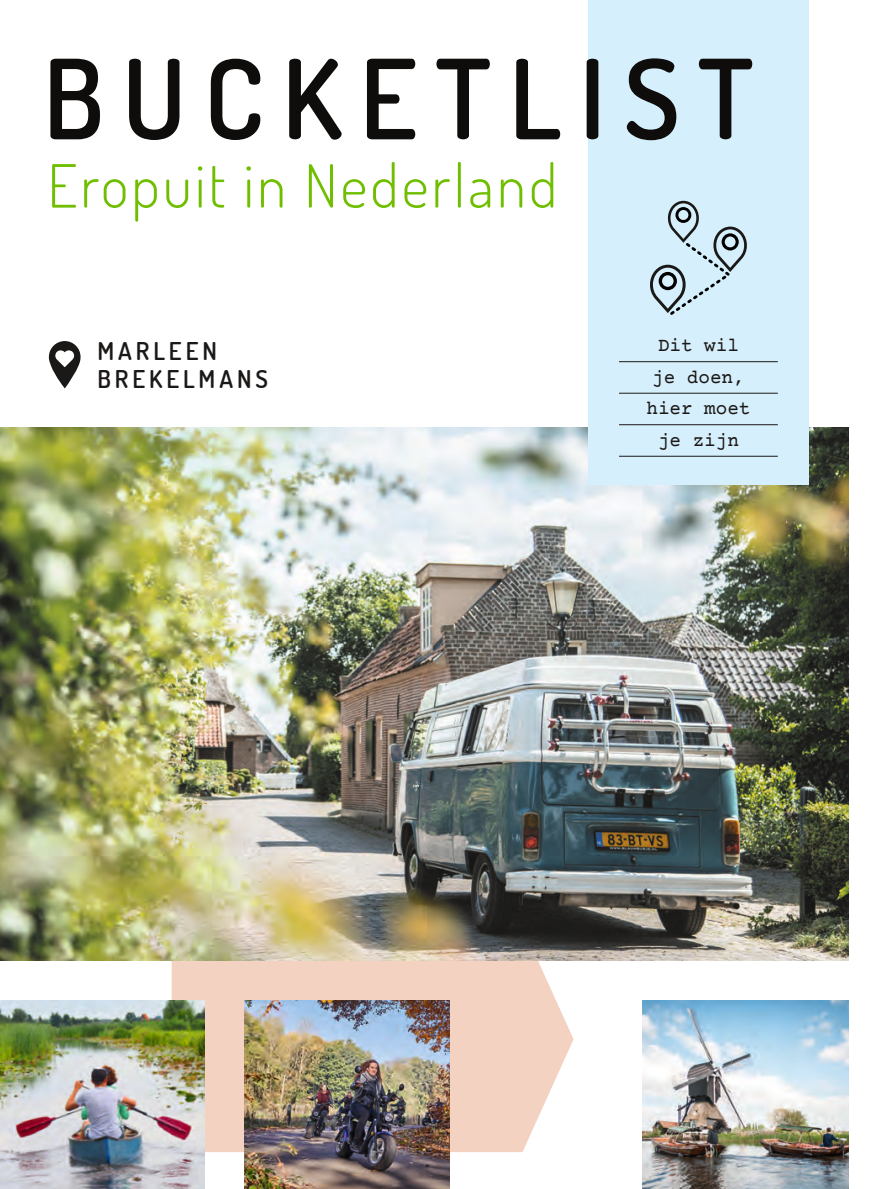
<style>
.page{position:relative;width:880px;height:1189px;background:#fff}
.page>*{position:absolute;margin:0;border:0;box-sizing:border-box;transform-origin:0 0}
.t1{font:200 110.25px "Dosis";letter-spacing:.165em;color:#0e0d0c}
.t2{font:200 59.5px "Dosis";letter-spacing:.05em;color:#6fbf00}
.t3{font:200 24.5px "Dosis";letter-spacing:.16em;color:#1b1917}
.t4{font:19.25px "Courier Prime";color:#1b1917}
</style>
<div class="page">
<svg style="left:172px;top:960px;width:401px;height:191px;background:#f3d6c7"></svg>
<img style="left:0;top:428px;width:848px;height:532px">
<div style="left:588px;top:0;width:221px;height:485px;background:#d6effc"></div>
<hr style="left:619px;top:361px;width:159px;height:1px;background:#1b1917">
<hr style="left:619px;top:393px;width:159px;height:1px;background:#1b1917">
<hr style="left:619px;top:424px;width:159px;height:1px;background:#1b1917">
<hr style="left:619px;top:456px;width:159px;height:1px;background:#1b1917">
<svg style="left:650px;top:201px;width:97px;height:114px"></svg>
<img style="left:643px;top:1000px;width:205px;height:188px">
<img style="left:244px;top:1000px;width:206px;height:188px">
<img style="left:0;top:1000px;width:205px;height:188px">
<svg style="left:49px;top:341px;width:32px;height:47px"></svg>
<p class="t1" style="left:43px;top:23px;width:712px">BUCKETLIST</p>
<p class="t2" style="left:47px;top:145px;width:511px">Eropuit in Nederland</p>
<p class="t3" style="left:97px;top:334px;width:121px">MARLEEN</p>
<p class="t3" style="left:97px;top:362px;width:172px">BREKELMANS</p>
<p class="t4" style="left:658px;top:334px;width:82px">Dit wil</p>
<p class="t4" style="left:652px;top:366px;width:94px">je doen,</p>
<p class="t4" style="left:646px;top:397px;width:105px">hier moet</p>
<p class="t4" style="left:658px;top:429px;width:82px">je zijn</p>
</div>
